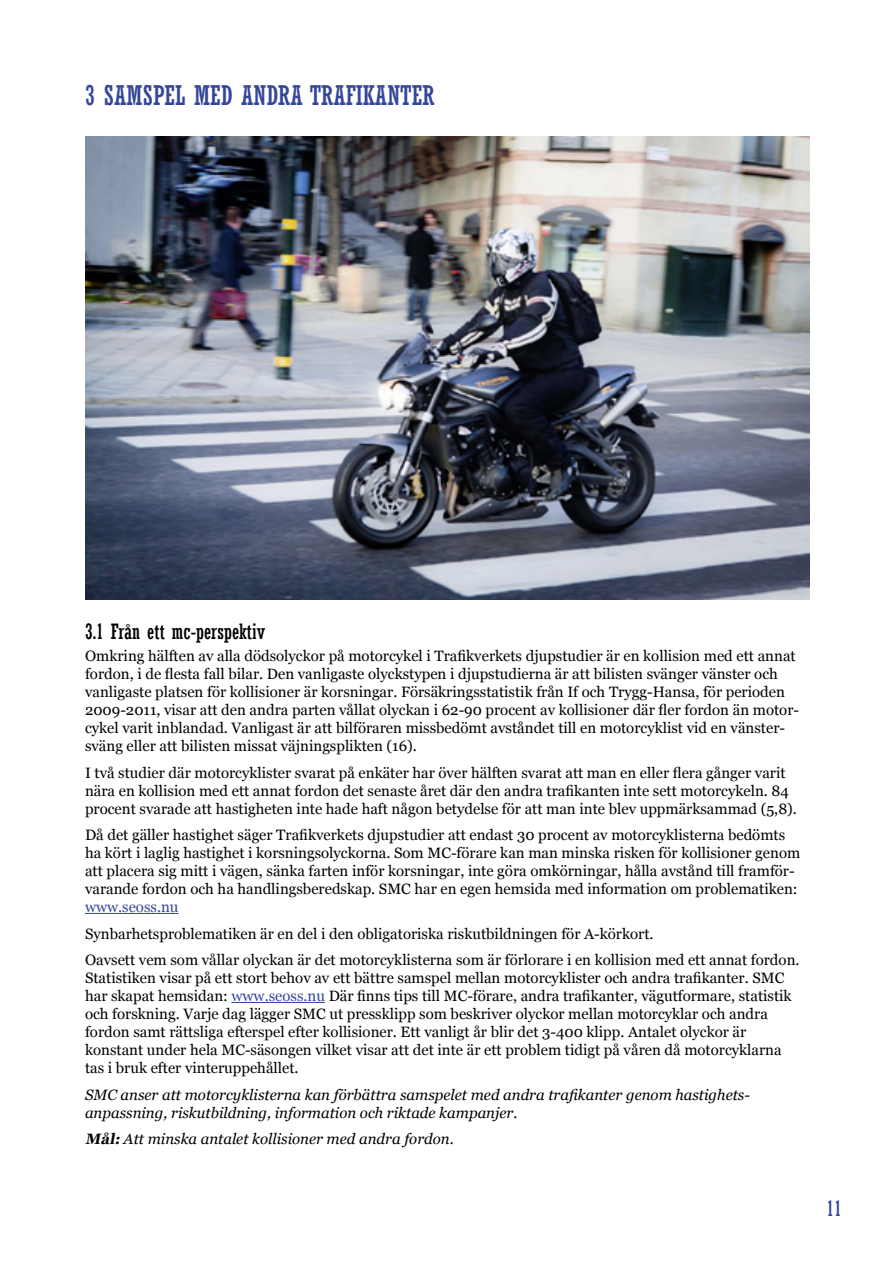
<style>
.page{position:relative;width:893px;height:1263px;background:#fff}
.page>*{position:absolute;margin:0;border:0;box-sizing:border-box;transform-origin:0 0}
.t1{font:condensed 27px "Rockwell";color:#34469a}
.t2{font:condensed 21px "Rockwell";color:#000}
.t3{font:condensed 21px "Rockwell";color:#34469a}
.t4{font:15px/18px "Georgia";color:#000}
.t5{font:italic 15px/18px "Georgia";color:#000}
.t6{font:15px "Georgia";color:#34469a}
.s1{color:#34469a}
.s2{font-weight:700}
</style>
<div class="page">
<hr style="left:85px;top:913px;width:94px;height:1px;background:#34469a">
<hr style="left:232px;top:1002px;width:93px;height:1px;background:#34469a">
<img style="left:85px;top:136px;width:724px;height:463px">
<h1 class="t1" style="left:85px;top:80px;width:350px">3 SAMSPEL MED ANDRA TRAFIKANTER</h1>
<h2 class="t2" style="left:85px;top:619px;width:182px">3.1 Från ett mc-perspektiv</h2>
<p class="t4" style="left:85px;top:647px;width:716px">Omkring hälften av alla dödsolyckor på motorcykel i Trafikverkets djupstudier är en kollision med ett annat fordon, i de flesta fall bilar. Den vanligaste olyckstypen i djupstudierna är att bilisten svänger vänster och vanligaste platsen för kollisioner är korsningar. Försäkringsstatistik från If och Trygg-Hansa, för perioden 2009-2011, visar att den andra parten vållat olyckan i 62-90 procent av kollisioner där fler fordon än motor&shy;cykel varit inblandad. Vanligast är att bilföraren missbedömt avståndet till en motorcyklist vid en vänster&shy;sväng eller att bilisten missat väjningsplikten (16).</p>
<p class="t4" style="left:85px;top:764px;width:713px">I två studier där motorcyklister svarat på enkäter har över hälften svarat att man en eller flera gånger varit nära en kollision med ett annat fordon det senaste året där den andra trafikanten inte sett motorcykeln. 84 procent svarade att hastigheten inte hade haft någon betydelse för att man inte blev uppmärksammad (5,8).</p>
<p class="t4" style="left:85px;top:826px;width:717px">Då det gäller hastighet säger Trafikverkets djupstudier att endast 30 procent av motorcyklisterna bedömts ha kört i laglig hastighet i korsningsolyckorna. Som MC-förare kan man minska risken för kollisioner genom att placera sig mitt i vägen, sänka farten inför korsningar, inte göra omkörningar, hålla avstånd till framför&shy;varande fordon och ha handlingsberedskap. SMC har en egen hemsida med information om problematiken:</p>
<p class="t6" style="left:85px;top:898px;width:95px">www.seoss.nu</p>
<p class="t4" style="left:85px;top:920px;width:716px;line-height:26.5px">Synbarhetsproblematiken är en del i den obligatoriska riskutbildningen för A-körkort.<br>Oavsett vem som vållar olyckan är det motorcyklisterna som är förlorare i en kollision med ett annat fordon.</p>
<p class="t4" style="left:85px;top:969px;width:708px">Statistiken visar på ett stort behov av ett bättre samspel mellan motorcyklister och andra trafikanter. SMC har skapat hemsidan: <span class="s1">www.seoss.nu</span> Där finns tips till MC-förare, andra trafikanter, vägutformare, statistik och forskning. Varje dag lägger SMC ut pressklipp som beskriver olyckor mellan motorcyklar och andra fordon samt rättsliga efterspel efter kollisioner. Ett vanligt år blir det 3-400 klipp. Antalet olyckor är konstant under hela MC-säsongen vilket visar att det inte är ett problem tidigt på våren då motorcyklarna tas i bruk efter vinteruppehållet.</p>
<p class="t5" style="left:85px;top:1085px;width:666px">SMC anser att motorcyklisterna kan förbättra samspelet med andra trafikanter genom hastighets&shy;anpassning, riskutbildning, information och riktade kampanjer.</p>
<p class="t5" style="left:85px;top:1130px;width:370px"><span class="s2">Mål:</span>Att minska antalet kollisioner med andra fordon.</p>
<h2 class="t3" style="left:827px;top:1197px;width:17px">11</h2>
</div>
